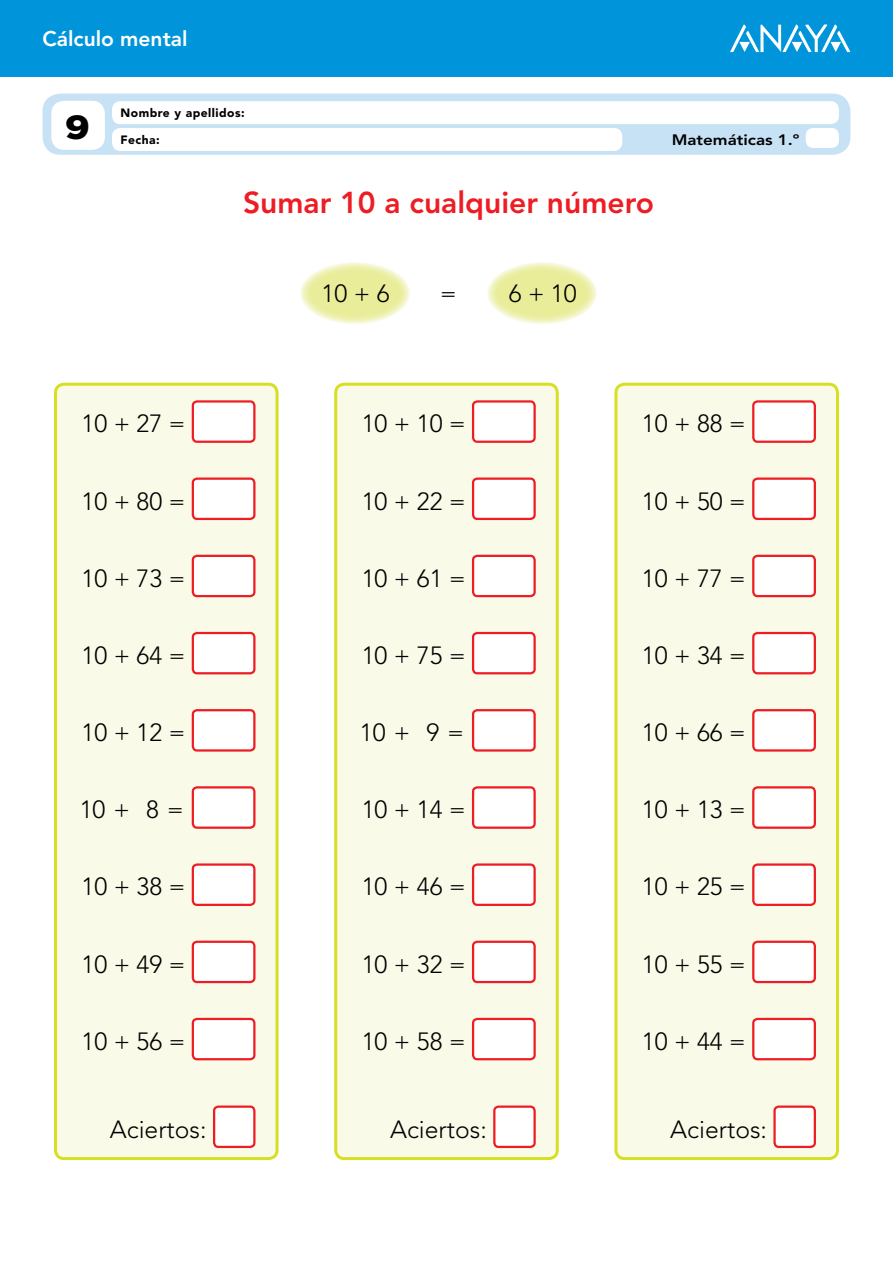
<style>
.page{position:relative;width:893px;height:1263px;background:#fff}
.page>*{position:absolute;margin:0;border:0;box-sizing:border-box;transform-origin:0 0}
.nuclNumGrande{font:900 33.45px "Gotham";color:#000;scale:1.13 1}
.nuclTitul{font:800 30px "Avenir LT Std";color:#ed1d24}
.nuclTex{font:300 24.75px "Avenir LT Std";color:#000}
.t1{font:800 21px "Avenir LT Std";color:#fff}
.nuclTextoAsignatura{font:800 15px "Avenir LT Std";color:#000;scale:1.13 1}
.nuclTexoNombreG{font:900 12px "Avenir LT Std";letter-spacing:.04em;color:#000}
</style>
<div class="page">
<div style="left:0;top:0;width:893px;height:77px;background:#0095da"></div>
<svg style="left:730px;top:24px;width:120px;height:28px"></svg>
<div style="left:43px;top:94px;width:807px;height:61px;background:#c7e1f5;border-radius:18px"></div>
<div style="left:51px;top:101px;width:54px;height:49px;background:#fff;border-radius:13px"></div>
<div style="left:806px;top:128px;width:33px;height:20px;background:#fff;border-radius:8px"></div>
<div style="left:112px;top:101px;width:727px;height:23px;background:#fff;border-radius:9px"></div>
<div style="left:112px;top:128px;width:510px;height:23px;background:#fff;border-radius:9px"></div>
<div style="left:56px;top:384px;width:221px;height:774px;background:#f9fae8;border-radius:9px"></div>
<div style="left:54px;top:383px;width:225px;height:777px;border:3px solid #d7df23;border-radius:9px"></div>
<div style="left:193px;top:401px;width:61px;height:41px;background:#fff;border-radius:4px"></div>
<div style="left:192px;top:400px;width:63px;height:43px;border:2px solid #ed1d24;border-radius:4px"></div>
<div style="left:193px;top:479px;width:61px;height:40px;background:#fff;border-radius:4px"></div>
<div style="left:192px;top:477px;width:63px;height:43px;border:2px solid #ed1d24;border-radius:4px"></div>
<div style="left:193px;top:556px;width:61px;height:40px;background:#fff;border-radius:4px"></div>
<div style="left:192px;top:555px;width:63px;height:42px;border:2px solid #ed1d24;border-radius:4px"></div>
<div style="left:193px;top:633px;width:61px;height:40px;background:#fff;border-radius:4px"></div>
<div style="left:192px;top:632px;width:63px;height:42px;border:2px solid #ed1d24;border-radius:4px"></div>
<div style="left:193px;top:710px;width:61px;height:40px;background:#fff;border-radius:4px"></div>
<div style="left:192px;top:709px;width:63px;height:43px;border:2px solid #ed1d24;border-radius:4px"></div>
<div style="left:193px;top:787px;width:61px;height:41px;background:#fff;border-radius:4px"></div>
<div style="left:192px;top:786px;width:63px;height:43px;border:2px solid #ed1d24;border-radius:4px"></div>
<div style="left:193px;top:864px;width:61px;height:41px;background:#fff;border-radius:4px"></div>
<div style="left:192px;top:863px;width:63px;height:43px;border:2px solid #ed1d24;border-radius:4px"></div>
<div style="left:193px;top:942px;width:61px;height:40px;background:#fff;border-radius:4px"></div>
<div style="left:192px;top:941px;width:63px;height:42px;border:2px solid #ed1d24;border-radius:4px"></div>
<div style="left:193px;top:1019px;width:61px;height:40px;background:#fff;border-radius:4px"></div>
<div style="left:192px;top:1018px;width:63px;height:42px;border:2px solid #ed1d24;border-radius:4px"></div>
<div style="left:214px;top:1107px;width:40px;height:40px;background:#fff;border-radius:4px"></div>
<div style="left:213px;top:1105px;width:42px;height:43px;border:2px solid #ed1d24;border-radius:4px"></div>
<div style="left:616px;top:384px;width:221px;height:774px;background:#f9fae8;border-radius:9px"></div>
<div style="left:614px;top:383px;width:225px;height:777px;border:3px solid #d7df23;border-radius:9px"></div>
<div style="left:753px;top:401px;width:62px;height:41px;background:#fff;border-radius:4px"></div>
<div style="left:752px;top:400px;width:64px;height:43px;border:2px solid #ed1d24;border-radius:4px"></div>
<div style="left:753px;top:479px;width:62px;height:40px;background:#fff;border-radius:4px"></div>
<div style="left:752px;top:477px;width:64px;height:43px;border:2px solid #ed1d24;border-radius:4px"></div>
<div style="left:753px;top:556px;width:62px;height:40px;background:#fff;border-radius:4px"></div>
<div style="left:752px;top:555px;width:64px;height:42px;border:2px solid #ed1d24;border-radius:4px"></div>
<div style="left:753px;top:633px;width:62px;height:40px;background:#fff;border-radius:4px"></div>
<div style="left:752px;top:632px;width:64px;height:42px;border:2px solid #ed1d24;border-radius:4px"></div>
<div style="left:753px;top:710px;width:62px;height:40px;background:#fff;border-radius:4px"></div>
<div style="left:752px;top:709px;width:64px;height:43px;border:2px solid #ed1d24;border-radius:4px"></div>
<div style="left:753px;top:787px;width:62px;height:41px;background:#fff;border-radius:4px"></div>
<div style="left:752px;top:786px;width:64px;height:43px;border:2px solid #ed1d24;border-radius:4px"></div>
<div style="left:753px;top:864px;width:62px;height:41px;background:#fff;border-radius:4px"></div>
<div style="left:752px;top:863px;width:64px;height:43px;border:2px solid #ed1d24;border-radius:4px"></div>
<div style="left:753px;top:942px;width:62px;height:40px;background:#fff;border-radius:4px"></div>
<div style="left:752px;top:941px;width:64px;height:42px;border:2px solid #ed1d24;border-radius:4px"></div>
<div style="left:753px;top:1019px;width:62px;height:40px;background:#fff;border-radius:4px"></div>
<div style="left:752px;top:1018px;width:64px;height:42px;border:2px solid #ed1d24;border-radius:4px"></div>
<div style="left:775px;top:1107px;width:40px;height:40px;background:#fff;border-radius:4px"></div>
<div style="left:773px;top:1105px;width:43px;height:43px;border:2px solid #ed1d24;border-radius:4px"></div>
<div style="left:336px;top:384px;width:221px;height:774px;background:#f9fae8;border-radius:9px"></div>
<div style="left:334px;top:383px;width:225px;height:777px;border:3px solid #d7df23;border-radius:9px"></div>
<div style="left:473px;top:401px;width:62px;height:41px;background:#fff;border-radius:4px"></div>
<div style="left:472px;top:400px;width:64px;height:43px;border:2px solid #ed1d24;border-radius:4px"></div>
<div style="left:473px;top:479px;width:62px;height:40px;background:#fff;border-radius:4px"></div>
<div style="left:472px;top:477px;width:64px;height:43px;border:2px solid #ed1d24;border-radius:4px"></div>
<div style="left:473px;top:556px;width:62px;height:40px;background:#fff;border-radius:4px"></div>
<div style="left:472px;top:555px;width:64px;height:42px;border:2px solid #ed1d24;border-radius:4px"></div>
<div style="left:473px;top:633px;width:62px;height:40px;background:#fff;border-radius:4px"></div>
<div style="left:472px;top:632px;width:64px;height:42px;border:2px solid #ed1d24;border-radius:4px"></div>
<div style="left:473px;top:710px;width:62px;height:40px;background:#fff;border-radius:4px"></div>
<div style="left:472px;top:709px;width:64px;height:43px;border:2px solid #ed1d24;border-radius:4px"></div>
<div style="left:473px;top:787px;width:62px;height:41px;background:#fff;border-radius:4px"></div>
<div style="left:472px;top:786px;width:64px;height:43px;border:2px solid #ed1d24;border-radius:4px"></div>
<div style="left:473px;top:864px;width:62px;height:41px;background:#fff;border-radius:4px"></div>
<div style="left:472px;top:863px;width:64px;height:43px;border:2px solid #ed1d24;border-radius:4px"></div>
<div style="left:473px;top:942px;width:62px;height:40px;background:#fff;border-radius:4px"></div>
<div style="left:472px;top:941px;width:64px;height:42px;border:2px solid #ed1d24;border-radius:4px"></div>
<div style="left:473px;top:1019px;width:62px;height:40px;background:#fff;border-radius:4px"></div>
<div style="left:472px;top:1018px;width:64px;height:42px;border:2px solid #ed1d24;border-radius:4px"></div>
<div style="left:494px;top:1107px;width:41px;height:40px;background:#fff;border-radius:4px"></div>
<div style="left:493px;top:1105px;width:43px;height:43px;border:2px solid #ed1d24;border-radius:4px"></div>
<svg style="left:300px;top:262px;width:110px;height:62px;background:#ecefa9"></svg>
<svg style="left:487px;top:262px;width:110px;height:62px;background:#ecefa9"></svg>
<p class="t1" style="left:43px;top:26px;width:147px">Cálculo mental</p>
<p class="nuclNumGrande" style="left:65px;top:104px;width:24px">9</p>
<p class="nuclTexoNombreG" style="left:121px;top:106px;width:126px">Nombre y apellidos:</p>
<p class="nuclTexoNombreG" style="left:121px;top:133px;width:41px">Fecha:</p>
<p class="nuclTitul" style="left:243px;top:184px;width:413px">Sumar 10 a cualquier número</p>
<p class="nuclTextoAsignatura" style="left:672px;top:131px;width:115px">Matemáticas 1.º</p>
<p class="nuclTex" style="left:322px;top:279px;width:69px">10 + 6</p>
<p class="nuclTex" style="left:440px;top:279px;width:18px">=</p>
<p class="nuclTex" style="left:509px;top:279px;width:69px">6 + 10</p>
<p class="nuclTex" style="left:82px;top:409px;width:105px">10 + 27 =</p>
<p class="nuclTex" style="left:362px;top:409px;width:105px">10 + 10 =</p>
<p class="nuclTex" style="left:642px;top:409px;width:105px">10 + 88 =</p>
<p class="nuclTex" style="left:82px;top:486px;width:105px">10 + 80 =</p>
<p class="nuclTex" style="left:362px;top:486px;width:105px">10 + 22 =</p>
<p class="nuclTex" style="left:642px;top:486px;width:105px">10 + 50 =</p>
<p class="nuclTex" style="left:82px;top:564px;width:105px">10 + 73 =</p>
<p class="nuclTex" style="left:362px;top:564px;width:105px">10 + 61 =</p>
<p class="nuclTex" style="left:642px;top:564px;width:105px">10 + 77 =</p>
<p class="nuclTex" style="left:82px;top:641px;width:105px">10 + 64 =</p>
<p class="nuclTex" style="left:362px;top:641px;width:105px">10 + 75 =</p>
<p class="nuclTex" style="left:642px;top:641px;width:105px">10 + 34 =</p>
<p class="nuclTex" style="left:82px;top:718px;width:105px">10 + 12 =</p>
<p class="nuclTex" style="left:360px;top:718px;width:105px">10 + 9 =</p>
<p class="nuclTex" style="left:642px;top:718px;width:105px">10 + 66 =</p>
<p class="nuclTex" style="left:80px;top:795px;width:105px">10 + 8 =</p>
<p class="nuclTex" style="left:362px;top:795px;width:105px">10 + 14 =</p>
<p class="nuclTex" style="left:642px;top:795px;width:105px">10 + 13 =</p>
<p class="nuclTex" style="left:82px;top:872px;width:105px">10 + 38 =</p>
<p class="nuclTex" style="left:362px;top:872px;width:105px">10 + 46 =</p>
<p class="nuclTex" style="left:642px;top:872px;width:105px">10 + 25 =</p>
<p class="nuclTex" style="left:82px;top:949px;width:105px">10 + 49 =</p>
<p class="nuclTex" style="left:362px;top:949px;width:105px">10 + 32 =</p>
<p class="nuclTex" style="left:642px;top:949px;width:105px">10 + 55 =</p>
<p class="nuclTex" style="left:82px;top:1027px;width:105px">10 + 56 =</p>
<p class="nuclTex" style="left:362px;top:1027px;width:105px">10 + 58 =</p>
<p class="nuclTex" style="left:642px;top:1027px;width:105px">10 + 44 =</p>
<p class="nuclTex" style="left:110px;top:1114px;width:98px">Aciertos:</p>
<p class="nuclTex" style="left:390px;top:1114px;width:98px">Aciertos:</p>
<p class="nuclTex" style="left:670px;top:1114px;width:98px">Aciertos:</p>
</div>
